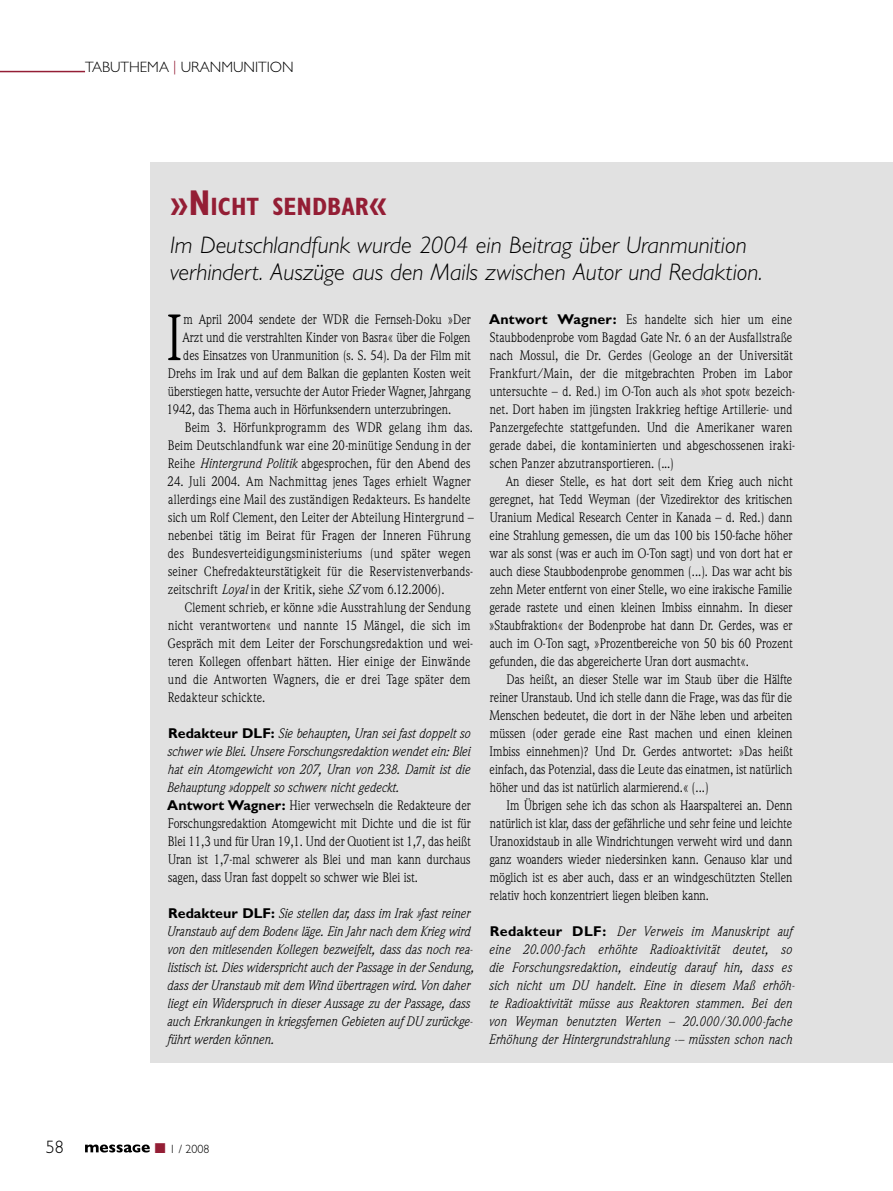
<style>
.page{position:relative;width:893px;height:1191px;background:#fff}
.page>*{position:absolute;margin:0;border:0;box-sizing:border-box;transform-origin:0 0}
._2_Kasten-Initial{font:64.05px "Weidemann";color:#000;scale:.9 1}
.t1{font:700 condensed 25.2px "Gill Sans";color:#941e35}
.t2{font:italic 300 24px/27px "Gill Sans";color:#000}
.t3{font:300 18px "Gill Sans";color:#000}
.t4{font:300 15px "Gill Sans";color:#000}
._2_Kasten-Lauftext{font:13.5px/18px "Weidemann";letter-spacing:.01em;color:#000;scale:.9 1}
._2_Kasten-Lauftext_nach_Überschrift{font:italic 13.5px/18px "Weidemann";color:#000;scale:.9 1}
._1_Lauftext-Überschrift{font:13.5px/18px "Weidemann";letter-spacing:.01em;color:#000;text-align:justify;scale:.9 1}
._2_Kasten-Initial-2{font:13.5px "Weidemann";color:#000;scale:.9 1}
.t5{font:300 12px "Gill Sans";color:#000}
.s1{color:#941e35}
.s2{font-size:36px}
.s3{font-style:italic}
.s4{font-family:"Gill Sans";font-weight:700;font-style:normal;font-size:14.25px}
.s5{font-family:"Gill Sans";font-weight:700;font-size:14.25px}
</style>
<div class="page">
<hr style="left:0;top:71px;width:85px;height:1px;background:#941e35">
<svg style="left:85px;top:1144px;width:65px;height:8px"></svg>
<div style="left:793px;top:162px;width:100px;height:900px;background:#e1e1e1"></div>
<div style="left:150px;top:162px;width:660px;height:900px;background:#e1e1e1"></div>
<p class="t4" style="left:85px;top:59px;width:210px">TABUTHEMA <span class="s1">|</span> URANMUNITION</p>
<p class="t3" style="left:46px;top:1136px;width:19px">58</p>
<p class="t1" style="left:170px;top:191px;width:218px"><span class="s2">»N</span>ICHT SENDBAR<span class="s2">«</span></p>
<p class="t2" style="left:170px;top:231px;width:594px">Im Deutschlandfunk wurde 2004 ein Beitrag über Uranmunition verhindert. Auszüge aus den Mails zwischen Autor und Redaktion.</p>
<p class="_2_Kasten-Initial" style="left:166px;top:300px;width:20px">I</p>
<p class="_2_Kasten-Initial-2" style="left:184px;top:311px;width:321px">m April 2004 sendete der WDR die Fernseh-Doku »Der</p>
<p class="_2_Kasten-Initial-2" style="left:183px;top:329px;width:322px">Arzt und die verstrahlten Kinder von Basra« über die Folgen</p>
<p class="_2_Kasten-Initial-2" style="left:183px;top:347px;width:321px">des Einsatzes von Uranmunition (s. S. 54). Da der Film mit</p>
<p class="_2_Kasten-Initial-2" style="left:168px;top:365px;width:338px">Drehs im Irak und auf dem Balkan die geplanten Kosten weit</p>
<p class="_2_Kasten-Initial-2" style="left:168px;top:383px;width:338px">überstiegen hatte, versuchte der Autor Frieder Wagner, Jahrgang</p>
<p class="_2_Kasten-Initial-2" style="left:167px;top:401px;width:318px">1942, das Thema auch in Hörfunksendern unterzubringen.</p>
<p class="_2_Kasten-Lauftext" style="left:168px;top:418px;width:341px;text-indent:17px">Beim 3. Hörfunkprogramm des WDR gelang ihm das.<br>Beim Deutschlandfunk war eine 20-minütige Sendung in der<br>Reihe <span class="s3">Hintergrund Politik</span> abgesprochen, für den Abend des</p>
<p class="_2_Kasten-Lauftext" style="left:168px;top:472px;width:342px">24. Juli 2004. Am Nachmittag jenes Tages erhielt Wagner allerdings eine Mail des zuständigen Redakteurs. Es handelte sich um Rolf Clement, den Leiter der Abteilung Hintergrund – nebenbei tätig im Beirat für Fragen der Inneren Führung des Bundesverteidigungsministeriums (und später wegen seiner Chefredakteurstätigkeit für die Reservistenverbands&shy;zeitschrift <span class="s3">Loyal</span> in der Kritik, siehe <span class="s3">SZ</span> vom 6.12.2006).</p>
<p class="_2_Kasten-Lauftext" style="left:168px;top:598px;width:341px;text-indent:17px">Clement schrieb, er könne »die Ausstrahlung der Sendung nicht verantworten« und nannte 15 Mängel, die sich im Gespräch mit dem Leiter der Forschungsredaktion und wei&shy;teren Kollegen offenbart hätten. Hier einige der Einwände und die Antworten Wagners, die er drei Tage später dem Redakteur schickte.</p>
<p class="_2_Kasten-Lauftext_nach_Überschrift" style="left:167px;top:724px;width:339px;text-align:justify"><span class="s4">Redakteur DLF:</span> Sie behaupten, Uran sei fast doppelt so schwer wie Blei. Unsere Forschungsredaktion wendet ein: Blei hat ein Atomgewicht von 207, Uran von 238. Damit ist die Behauptung »doppelt so schwer« nicht gedeckt.</p>
<p class="_1_Lauftext-Überschrift" style="left:167px;top:796px;width:339px"><span class="s5">Antwort Wagner:</span> Hier verwechseln die Redakteure der Forschungsredaktion Atomgewicht mit Dichte und die ist für Blei 11,3 und für Uran 19,1. Und der Quotient ist 1,7, das heißt Uran ist 1,7-mal schwerer als Blei und man kann durchaus sagen, dass Uran fast doppelt so schwer wie Blei ist.</p>
<p class="_2_Kasten-Lauftext_nach_Überschrift" style="left:166px;top:904px;width:343px"><span class="s4">Redakteur DLF:</span> Sie stellen dar, dass im Irak »fast reiner Uranstaub auf dem Boden« läge. Ein Jahr nach dem Krieg wird von den mitlesenden Kollegen bezweifelt, dass das noch rea&shy;listisch ist. Dies widerspricht auch der Passage in der Sendung, dass der Uranstaub mit dem Wind übertragen wird. Von daher liegt ein Widerspruch in dieser Aussage zu der Passage, dass auch Erkrankungen in kriegsfernen Gebieten auf DU zurückge&shy;führt werden können.</p>
<p class="_1_Lauftext-Überschrift" style="left:489px;top:310px;width:341px;text-align:left"><span class="s5">Antwort Wagner:</span> Es handelte sich hier um eine Staubbodenprobe vom Bagdad Gate Nr. 6 an der Ausfallstraße nach Mossul, die Dr. Gerdes (Geologe an der Universität Frankfurt/Main, der die mitgebrachten Proben im Labor untersuchte – d. Red.) im O-Ton auch als »hot spot« bezeich&shy;net. Dort haben im jüngsten Irakkrieg heftige Artillerie- und Panzergefechte stattgefunden. Und die Amerikaner waren gerade dabei, die kontaminierten und abgeschossenen iraki&shy;schen Panzer abzutransportieren. (...)</p>
<p class="_2_Kasten-Lauftext" style="left:489px;top:472px;width:339px;text-align:justify;text-indent:17px">An dieser Stelle, es hat dort seit dem Krieg auch nicht geregnet, hat Tedd Weyman (der Vizedirektor des kritischen Uranium Medical Research Center in Kanada – d. Red.) dann eine Strahlung gemessen, die um das 100 bis 150-fache höher war als sonst (was er auch im O-Ton sagt) und von dort hat er auch diese Staubbodenprobe genommen (...). Das war acht bis zehn Meter entfernt von einer Stelle, wo eine irakische Familie gerade rastete und einen kleinen Imbiss einnahm. In dieser »Staubfraktion« der Bodenprobe hat dann Dr. Gerdes, was er auch im O-Ton sagt, »Prozentbereiche von 50 bis 60 Prozent gefunden, die das abgereicherte Uran dort ausmacht«.</p>
<p class="_2_Kasten-Lauftext" style="left:490px;top:670px;width:338px;text-align:justify;text-indent:17px">Das heißt, an dieser Stelle war im Staub über die Hälfte reiner Uranstaub. Und ich stelle dann die Frage, was das für die Menschen bedeutet, die dort in der Nähe leben und arbeiten müssen (oder gerade eine Rast machen und einen kleinen Imbiss einnehmen)? Und Dr. Gerdes antwortet: »Das heißt einfach, das Potenzial, dass die Leute das einatmen, ist natürlich höher und das ist natürlich alarmierend.« (...)</p>
<p class="_2_Kasten-Lauftext" style="left:489px;top:796px;width:338px;text-align:justify;text-indent:17px">Im Übrigen sehe ich das schon als Haarspalterei an. Denn natürlich ist klar, dass der gefährliche und sehr feine und leichte Uranoxidstaub in alle Windrichtungen verweht wird und dann ganz woanders wieder niedersinken kann. Genauso klar und möglich ist es aber auch, dass er an windgeschützten Stellen relativ hoch konzentriert liegen bleiben kann.</p>
<p class="_2_Kasten-Lauftext_nach_Überschrift" style="left:488px;top:922px;width:341px"><span class="s4">Redakteur DLF:</span> Der Verweis im Manuskript auf eine 20.000-fach erhöhte Radioaktivität deutet, so die Forschungsredaktion, eindeutig darauf hin, dass es sich nicht um DU handelt. Eine in diesem Maß erhöh&shy;te Radioaktivität müsse aus Reaktoren stammen. Bei den von Weyman benutzten Werten – 20.000/30.000-fache Erhöhung der Hintergrundstrahlung -– müssten schon nach</p>
<p class="t5" style="left:155px;top:1142px;width:56px"><span class="s1">■</span> 1 / 2008</p>
</div>
